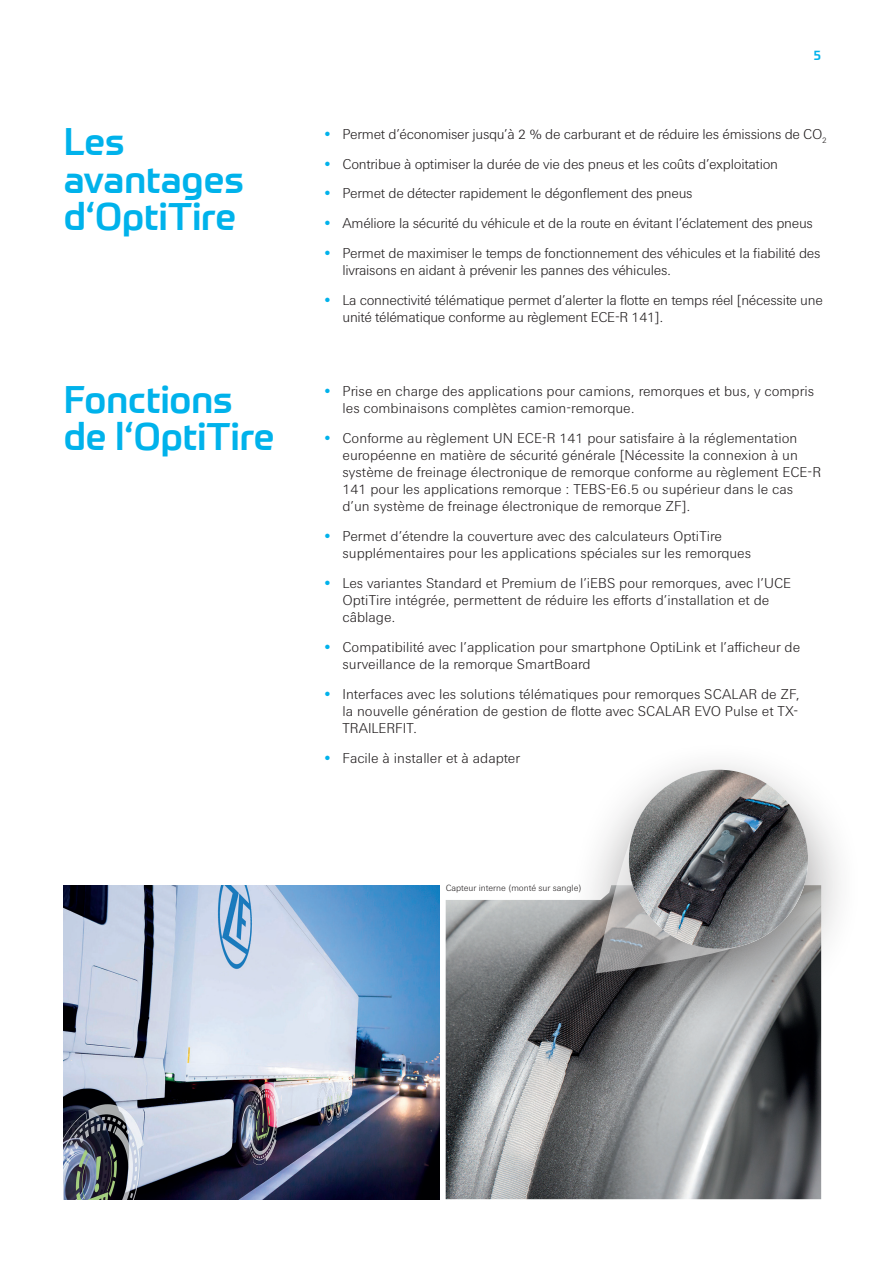
<style>
.page{position:relative;width:885px;height:1263px;background:#fff}
.page>*{position:absolute;margin:0;border:0;box-sizing:border-box;transform-origin:0 0}
.t1{font:500 37.5px/37.5px "ZF Prometo";color:#00b2eb}
.t2{font:300 14.25px/17.1px "ZF Sans";color:#231f20}
.t3{font:300 14.25px/17.1px "ZF Sans";letter-spacing:-.02em;color:#231f20}
.t4{font:500 13.5px "ZF Prometo";color:#00b2eb}
.t5{font:300 9px "ZF Sans";color:#231f20}
.s1{font-weight:500;color:#00b2eb}
</style>
<div class="page">
<img style="left:445px;top:900px;width:376px;height:299px">
<img style="left:64px;top:885px;width:375px;height:314px">
<div style="left:545px;top:740px;width:318px;height:310px;background:#231f20;opacity:.5"></div>
<svg style="left:596px;top:760px;width:221px;height:213px"></svg>
<svg style="left:616px;top:757px;width:204px;height:13px"></svg>
<img style="left:616px;top:770px;width:204px;height:191px">
<h1 class="t1" style="left:64px;top:123px;width:182px">Les avantages d‘OptiTire</h1>
<h1 class="t1" style="left:64px;top:380px;width:212px">Fonctions de l‘OptiTire</h1>
<p class="t4" style="left:813px;top:47px;width:9px">5</p>
<p class="t3" style="left:323px;top:126px;width:505px"><span class="s1">•</span> Permet d’économiser jusqu’à 2 % de carburant et de réduire les émissions de CO<sub>2</sub></p>
<p class="t3" style="left:323px;top:155px;width:456px"><span class="s1">•</span> Contribue à optimiser la durée de vie des pneus et les coûts d’exploitation</p>
<p class="t3" style="left:323px;top:185px;width:371px"><span class="s1">•</span> Permet de détecter rapidement le dégonflement des pneus</p>
<p class="t3" style="left:323px;top:215px;width:491px"><span class="s1">•</span> Améliore la sécurité du véhicule et de la route en évitant l’éclatement des pneus</p>
<p class="t3" style="left:342px;top:245px;width:479px;text-indent:-19px"><span class="s1">•</span> Permet de maximiser le temps de fonctionnement des véhicules et la fiabilité des livraisons en aidant à prévenir les pannes des véhicules.</p>
<p class="t3" style="left:342px;top:292px;width:482px;text-indent:-19px"><span class="s1">•</span> La connectivité télématique permet d’alerter la flotte en temps réel [nécessite une unité télématique conforme au règlement ECE-R 141].</p>
<p class="t2" style="left:342px;top:383px;width:473px;text-indent:-19px"><span class="s1">•</span> Prise en charge des applications pour camions, remorques et bus, y compris les combinaisons complètes camion-remorque.</p>
<p class="t2" style="left:342px;top:430px;width:480px;text-indent:-19px"><span class="s1">•</span> Conforme au règlement UN ECE-R 141 pour satisfaire à la réglementation européenne en matière de sécurité générale [Nécessite la connexion à un système de freinage électronique de remorque conforme au règlement ECE-R 141 pour les applications remorque : TEBS-E6.5 ou supérieur dans le cas d’un système de freinage électronique de remorque ZF].</p>
<p class="t2" style="left:342px;top:528px;width:410px;text-indent:-19px"><span class="s1">•</span> Permet d’étendre la couverture avec des calculateurs OptiTire supplémentaires pour les applications spéciales sur les remorques</p>
<p class="t2" style="left:342px;top:575px;width:450px;text-indent:-19px"><span class="s1">•</span> Les variantes Standard et Premium de l’iEBS pour remorques, avec l’UCE<br>OptiTire intégrée, permettent de réduire les efforts d’installation et de câblage.</p>
<p class="t2" style="left:342px;top:639px;width:459px;text-indent:-19px"><span class="s1">•</span> Compatibilité avec l’application pour smartphone OptiLink et l’afficheur de surveillance de la remorque SmartBoard</p>
<p class="t2" style="left:342px;top:686px;width:458px;text-align:justify;text-indent:-19px"><span class="s1">•</span> Interfaces avec les solutions télématiques pour remorques SCALAR de ZF, la nouvelle génération de gestion de flotte avec SCALAR EVO Pulse et TX-TRAILERFIT.</p>
<p class="t2" style="left:323px;top:750px;width:198px"><span class="s1">•</span> Facile à installer et à adapter</p>
<p class="t5" style="left:445px;top:883px;width:137px">Capteur interne (monté sur sangle)</p>
</div>
